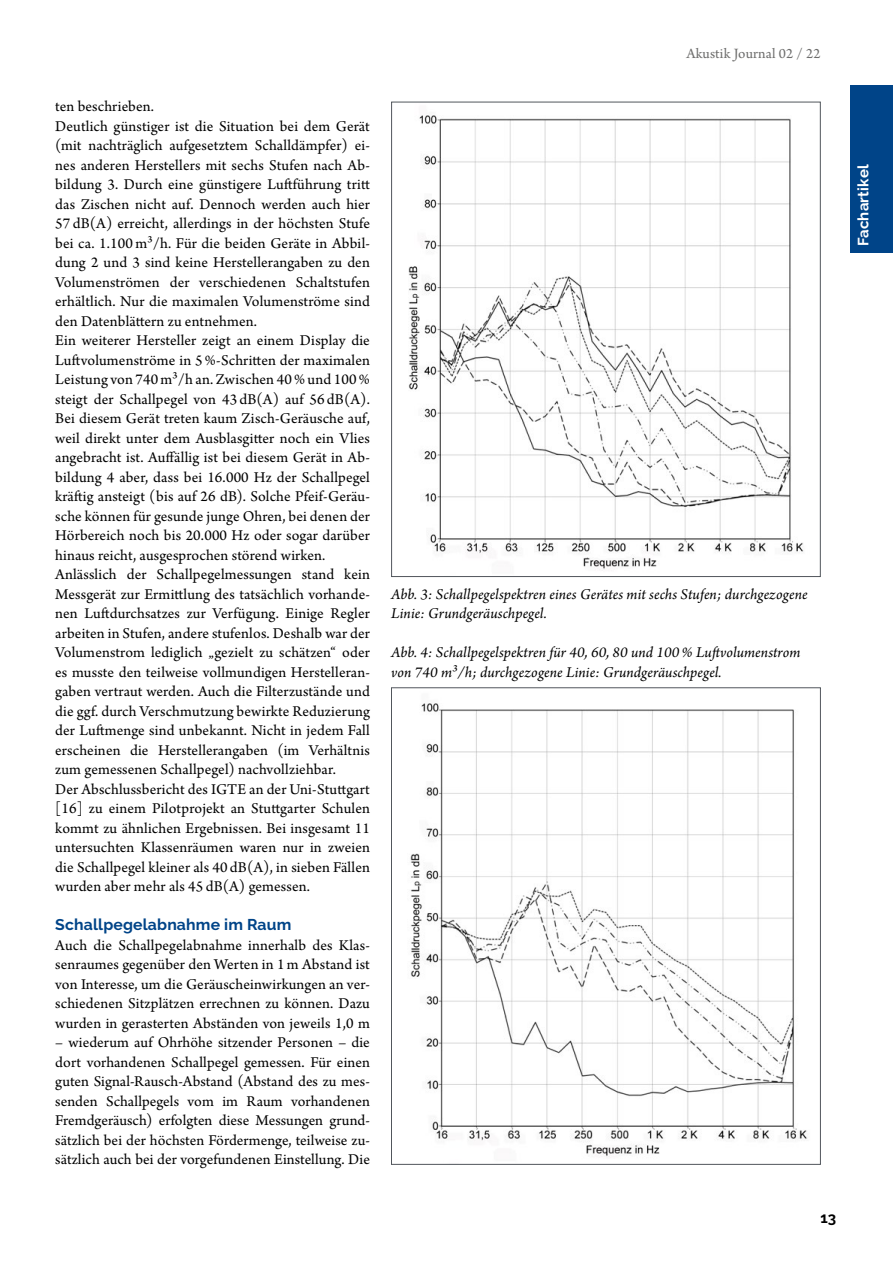
<style>
.page{position:relative;width:893px;height:1263px;background:#fff}
.page>*{position:absolute;margin:0;border:0;box-sizing:border-box;transform-origin:0 0}
.t1{font:15.75px/19.5px "Arno Pro";letter-spacing:.01em;color:#000;text-align:justify}
.t2{font:italic 15.75px/19.5px "Arno Pro";letter-spacing:.005em;color:#000}
.t3{font:700 15.75px "Raleway";letter-spacing:.01em;color:#048}
.t4{font:15px "Arno Pro";letter-spacing:.01em;color:#6d6d6c}
.t5{font:700 15px "Raleway";letter-spacing:.01em;color:#fff}
.t6{font:700 15px "Raleway";color:#000}
</style>
<div class="page">
<div style="left:850px;top:85px;width:43px;height:168px;background:#048"></div>
<img style="left:408px;top:115px;width:396px;height:456px">
<img style="left:410px;top:703px;width:397px;height:454px">
<p class="t1" style="left:55px;top:98px;width:316px;text-align:left">ten beschrieben.<br>Deutlich günstiger ist die Situation bei dem Gerät (mit nachträglich aufgesetztem Schalldämpfer) ei&shy;nes anderen Herstellers mit sechs Stufen nach Ab&shy;bildung 3. Durch eine günstigere Luftführung tritt das Zischen nicht auf. Dennoch werden auch hier 57 dB(A) erreicht, allerdings in der höchsten Stufe bei ca. 1.100m³/h. Für die beiden Geräte in Abbil&shy;dung 2 und 3 sind keine Herstellerangaben zu den Volumenströmen der verschiedenen Schaltstufen erhältlich. Nur die maximalen Volumenströme sind den Datenblättern zu entnehmen.<br>Ein weiterer Hersteller zeigt an einem Display die Luftvolumenströme in 5%-Schritten der maximalen Leistung von 740m³/h an. Zwischen 40% und 100% steigt der Schallpegel von 43 dB(A) auf 56 dB(A).<br>Bei diesem Gerät treten kaum Zisch-Geräusche auf, weil direkt unter dem Ausblasgitter noch ein Vlies angebracht ist. Auffällig ist bei diesem Gerät in Ab&shy;bildung 4 aber, dass bei 16.000 Hz der Schallpegel kräftig ansteigt (bis auf 26 dB). Solche Pfeif-Geräu&shy;sche können für gesunde junge Ohren, bei denen der Hörbereich noch bis 20.000 Hz oder sogar darüber hinaus reicht, ausgesprochen störend wirken.<br>Anlässlich der Schallpegelmessungen stand kein Messgerät zur Ermittlung des tatsächlich vorhande&shy;nen Luftdurchsatzes zur Verfügung. Einige Regler arbeiten in Stufen, andere stufenlos. Deshalb war der Volumenstrom lediglich „gezielt zu schätzen“ oder es musste den teilweise vollmundigen Herstelleran&shy;gaben vertraut werden. Auch die Filterzustände und die ggf. durch Verschmutzung bewirkte Reduzierung der Luftmenge sind unbekannt. Nicht in jedem Fall erscheinen die Herstellerangaben (im Verhältnis zum gemessenen Schallpegel) nachvollziehbar.<br>Der Abschlussbericht des IGTE an der Uni-Stuttgart [16] zu einem Pilotprojekt an Stuttgarter Schulen kommt zu ähnlichen Ergebnissen. Bei insgesamt 11 untersuchten Klassenräumen waren nur in zweien die Schallpegel kleiner als 40 dB(A), in sieben Fällen wurden aber mehr als 45 dB(A) gemessen.</p>
<p class="t3" style="left:55px;top:916px;width:238px">Schallpegelabnahme im Raum</p>
<p class="t1" style="left:55px;top:936px;width:316px">Auch die Schallpegelabnahme innerhalb des Klas&shy;senraumes gegenüber den Werten in 1m Abstand ist von Interesse, um die Geräuscheinwirkungen an ver&shy;schiedenen Sitzplätzen errechnen zu können. Dazu wurden in gerasterten Abständen von jeweils 1,0 m</p>
<p class="t1" style="left:55px;top:1034px;width:316px">– wiederum auf Ohrhöhe sitzender Personen – die dort vorhandenen Schallpegel gemessen. Für einen guten Signal-Rausch-Abstand (Abstand des zu mes&shy;senden Schallpegels vom im Raum vorhandenen Fremdgeräusch) erfolgten diese Messungen grund&shy;sätzlich bei der höchsten Fördermenge, teilweise zu&shy;sätzlich auch bei der vorgefundenen Einstellung. Die</p>
<p class="t4" style="left:686px;top:45px;width:136px">Akustik Journal 02 / 22</p>
<p class="t2" style="left:391px;top:585px;width:418px">Abb. 3: Schallpegelspektren eines Gerätes mit sechs Stufen; durchgezogene<br>Linie: Grundgeräuschpegel.</p>
<p class="t2" style="left:391px;top:644px;width:411px">Abb. 4: Schallpegelspektren für 40, 60, 80 und 100 % Luftvolumenstrom von 740 m³/h; durchgezogene Linie: Grundgeräuschpegel.</p>
<p class="t6" style="left:820px;top:1209px;width:17px">13</p>
<p class="t5" style="left:855px;top:246px;width:83px;rotate:-90deg">Fachartikel</p>
</div>
